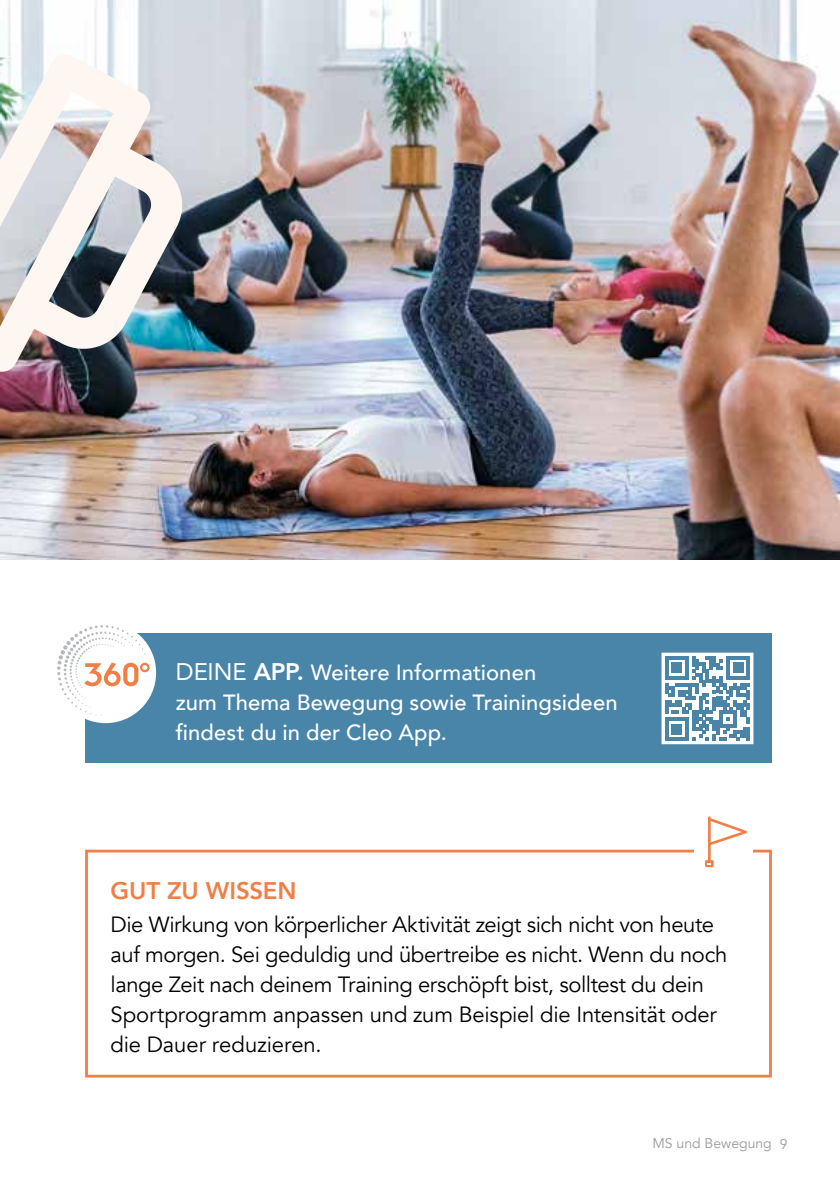
<style>
.page{position:relative;width:840px;height:1191px;background:#fff}
.page>*{position:absolute;margin:0;border:0;box-sizing:border-box;transform-origin:0 0}
.t1{font:800 24px "Avenir";letter-spacing:-.005em;color:#f07f47}
.t2{font:22px/30px "Avenir";letter-spacing:-.015em;color:#000}
.t3{font:500 22px/30px "Avenir";letter-spacing:.005em;color:#fff}
.t4{font:14px "Avenir";color:#9c9c9d}
.s1{font-weight:400;font-size:24px}
.s2{font-weight:800;font-size:24px}
</style>
<div class="page">
<img style="left:0;top:0;width:839px;height:559px">
<img style="left:0;top:0;width:189px;height:374px">
<div style="left:85px;top:849px;width:686px;height:228px;border:3px solid #f07f47"></div>
<div style="left:694px;top:843px;width:58px;height:21px;background:#fff"></div>
<svg style="left:705px;top:816px;width:41px;height:51px"></svg>
<div style="left:85px;top:634px;width:686px;height:129px;background:#4985a8"></div>
<svg style="left:661px;top:652px;width:93px;height:93px"></svg>
<div style="left:55px;top:622px;width:101px;height:101px;background:#fff;border-radius:50%"></div>
<svg style="left:57px;top:625px;width:92px;height:91px"></svg>
<p class="t3" style="left:176px;top:656px;width:443px"><span class="s1">DEINE</span> <span class="s2">APP.</span> Weitere Informationen<br>zum Thema Bewegung sowie Trainingsideen findest du in der Cleo App.</p>
<p class="t1" style="left:111px;top:872px;width:187px">GUT ZU WISSEN</p>
<p class="t2" style="left:111px;top:910px;width:618px">Die Wirkung von körperlicher Aktivität zeigt sich nicht von heute auf morgen. Sei geduldig und übertreibe es nicht. Wenn du noch lange Zeit nach deinem Training erschöpft bist, solltest du dein Sportprogramm anpassen und zum Beispiel die Intensität oder die Dauer reduzieren.</p>
<p class="t4" style="left:652px;top:1134px;width:137px">MS und Bewegung 9</p>
</div>
